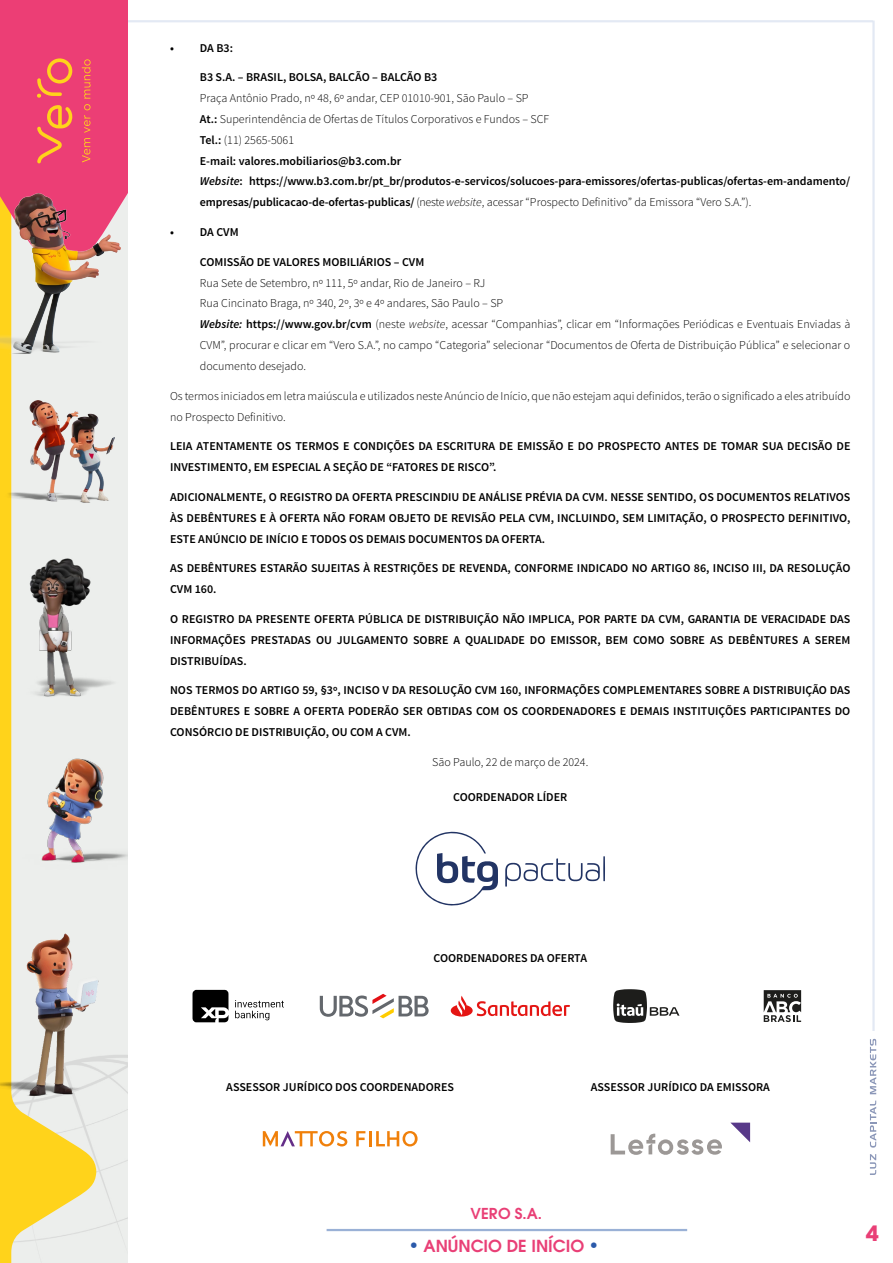
<style>
.page{position:relative;width:893px;height:1263px;background:#fff}
.page>*{position:absolute;margin:0;border:0;box-sizing:border-box;transform-origin:0 0}
.t1{font:700 21px "ITC Avant Garde Pro";color:#e93f76}
.t2{font:600 16.5px "ITC Avant Garde Pro";color:#e93f76}
.t3{font:600 15px "ITC Avant Garde Pro";color:#e93f76}
.t4{font:600 12px/20.9px "Source Sans Pro";color:#000}
.t5{font:300 12px/20.9px "Source Sans Pro";color:#000}
.s1{font-weight:300}
.s2{font-style:italic}
.s3{font-weight:300;font-style:italic}
.s4{font-weight:600;font-style:italic}
.s5{font-weight:600}
.s6{font-size:18px;color:#2b5aaa}
</style>
<div class="page">
<hr style="left:872px;top:21px;width:3px;height:1157px;background:#d5deee">
<hr style="left:327px;top:1229px;width:360px;height:2px;background:#6487c1">
<hr style="left:61px;top:20px;width:812px;height:2px;background:#d5deee">
<div style="left:0;top:0;width:128px;height:1263px;background:#eceeec"></div>
<img style="left:96px;top:1055px;width:32px;height:175px">
<svg style="left:0;top:358px;width:96px;height:905px"></svg>
<svg style="left:0;top:0;width:128px;height:250px;background:#ec4673"></svg>
<img style="left:5px;top:400px;width:110px;height:108px">
<img style="left:18px;top:554px;width:95px;height:149px">
<img style="left:17px;top:736px;width:111px;height:137px">
<img style="left:0;top:194px;width:120px;height:164px">
<img style="left:0;top:932px;width:106px;height:169px">
<svg style="left:416px;top:832px;width:82px;height:73px"></svg>
<svg style="left:505px;top:856px;width:100px;height:30px"></svg>
<svg style="left:192px;top:990px;width:37px;height:32px"></svg>
<svg style="left:235px;top:1000px;width:49px;height:20px"></svg>
<svg style="left:320px;top:994px;width:109px;height:24px"></svg>
<svg style="left:451px;top:996px;width:119px;height:20px"></svg>
<svg style="left:613px;top:989px;width:66px;height:34px"></svg>
<svg style="left:764px;top:990px;width:37px;height:32px"></svg>
<svg style="left:263px;top:1131px;width:155px;height:15px"></svg>
<svg style="left:611px;top:1133px;width:111px;height:22px"></svg>
<svg style="left:730px;top:1122px;width:20px;height:20px"></svg>
<div style="left:864px;top:1032px;width:17px;height:146px;background:#fff"></div>
<svg style="left:870px;top:1154px;width:6px;height:21px"></svg>
<svg style="left:870px;top:1100px;width:6px;height:47px"></svg>
<svg style="left:870px;top:1039px;width:6px;height:55px"></svg>
<p class="t4" style="left:170px;top:37px;width:64px">• DA B3:</p>
<p class="t4" style="left:200px;top:67px;width:239px">B3 S.A. – BRASIL, BOLSA, BALCÃO – BALCÃO B3</p>
<p class="t4" style="left:200px;top:88px;width:652px"><span class="s1">Praça Antônio Prado, nº 48, 6º andar, CEP 01010-901, São Paulo – SP<br></span>At.: <span class="s1">Superintendência de Ofertas de Títulos Corporativos e Fundos – SCF<br></span>Tel.: <span class="s1">(11) 2565-5061<br></span>E-mail: valores.mobiliarios@b3.com.br<br><span class="s2">Website</span>: https://www.b3.com.br/pt_br/produtos-e-servicos/solucoes-para-emissores/ofertas-publicas/ofertas-em-andamento/ empresas/publicacao-de-ofertas-publicas/ <span class="s1">(neste</span> <span class="s3">website</span><span class="s1">, acessar “Prospecto Definitivo” da Emissora “Vero S.A.”).</span></p>
<p class="t4" style="left:170px;top:222px;width:70px">• DA CVM</p>
<p class="t4" style="left:200px;top:252px;width:226px">COMISSÃO DE VALORES MOBILIÁRIOS – CVM</p>
<p class="t5" style="left:200px;top:272px;width:652px">Rua Sete de Setembro, nº 111, 5º andar, Rio de Janeiro – RJ<br>Rua Cincinato Braga, nº 340, 2º, 3º e 4º andares, São Paulo – SP<br><span class="s4">Website:</span> <span class="s5">https://www.gov.br/cvm</span> (neste <span class="s2">website</span>, acessar “Companhias”, clicar em “Informações Periódicas e Eventuais Enviadas à CVM”, procurar e clicar em “Vero S.A.”, no campo “Categoria” selecionar “Documentos de Oferta de Distribuição Pública” e selecionar o documento desejado.</p>
<p class="t5" style="left:170px;top:385px;width:682px">Os termos iniciados em letra maiúscula e utilizados neste Anúncio de Início, que não estejam aqui definidos, terão o significado a eles atribuído no Prospecto Definitivo.</p>
<p class="t4" style="left:170px;top:436px;width:682px">LEIA ATENTAMENTE OS TERMOS E CONDIÇÕES DA ESCRITURA DE EMISSÃO E DO PROSPECTO ANTES DE TOMAR SUA DECISÃO DE<br>INVESTIMENTO, EM ESPECIAL A SEÇÃO DE “FATORES DE RISCO”.</p>
<p class="t4" style="left:170px;top:487px;width:682px;text-align:justify">ADICIONALMENTE, O REGISTRO DA OFERTA PRESCINDIU DE ANÁLISE PRÉVIA DA CVM. NESSE SENTIDO, OS DOCUMENTOS RELATIVOS ÀS DEBÊNTURES E À OFERTA NÃO FORAM OBJETO DE REVISÃO PELA CVM, INCLUINDO, SEM LIMITAÇÃO, O PROSPECTO DEFINITIVO, ESTE ANÚNCIO DE INÍCIO E TODOS OS DEMAIS DOCUMENTOS DA OFERTA.</p>
<p class="t4" style="left:170px;top:558px;width:682px">AS DEBÊNTURES ESTARÃO SUJEITAS À RESTRIÇÕES DE REVENDA, CONFORME INDICADO NO ARTIGO 86, INCISO III, DA RESOLUÇÃO<br>CVM 160.</p>
<p class="t4" style="left:170px;top:609px;width:682px;text-align:justify">O REGISTRO DA PRESENTE OFERTA PÚBLICA DE DISTRIBUIÇÃO NÃO IMPLICA, POR PARTE DA CVM, GARANTIA DE VERACIDADE DAS INFORMAÇÕES PRESTADAS OU JULGAMENTO SOBRE A QUALIDADE DO EMISSOR, BEM COMO SOBRE AS DEBÊNTURES A SEREM DISTRIBUÍDAS.</p>
<p class="t4" style="left:170px;top:680px;width:682px;text-align:justify">NOS TERMOS DO ARTIGO 59, §3º, INCISO V DA RESOLUÇÃO CVM 160, INFORMAÇÕES COMPLEMENTARES SOBRE A DISTRIBUIÇÃO DAS DEBÊNTURES E SOBRE A OFERTA PODERÃO SER OBTIDAS COM OS COORDENADORES E DEMAIS INSTITUIÇÕES PARTICIPANTES DO CONSÓRCIO DE DISTRIBUIÇÃO, OU COM A CVM.</p>
<p class="t5" style="left:432px;top:751px;width:158px">São Paulo, 22 de março de 2024.</p>
<p class="t4" style="left:453px;top:787px;width:116px">COORDENADOR LÍDER</p>
<p class="t4" style="left:433px;top:948px;width:155px">COORDENADORES DA OFERTA</p>
<p class="t4" style="left:226px;top:1077px;width:229px">ASSESSOR JURÍDICO DOS COORDENADORES</p>
<p class="t4" style="left:591px;top:1077px;width:181px">ASSESSOR JURÍDICO DA EMISSORA</p>
<p class="t3" style="left:471px;top:1203px;width:73px">VERO S.A.</p>
<h2 class="t2" style="left:409px;top:1235px;width:192px"><span class="s6">•</span> ANÚNCIO DE INÍCIO <span class="s6">•</span></h2>
<h1 class="t1" style="left:866px;top:1219px;width:14px">4</h1>
</div>
